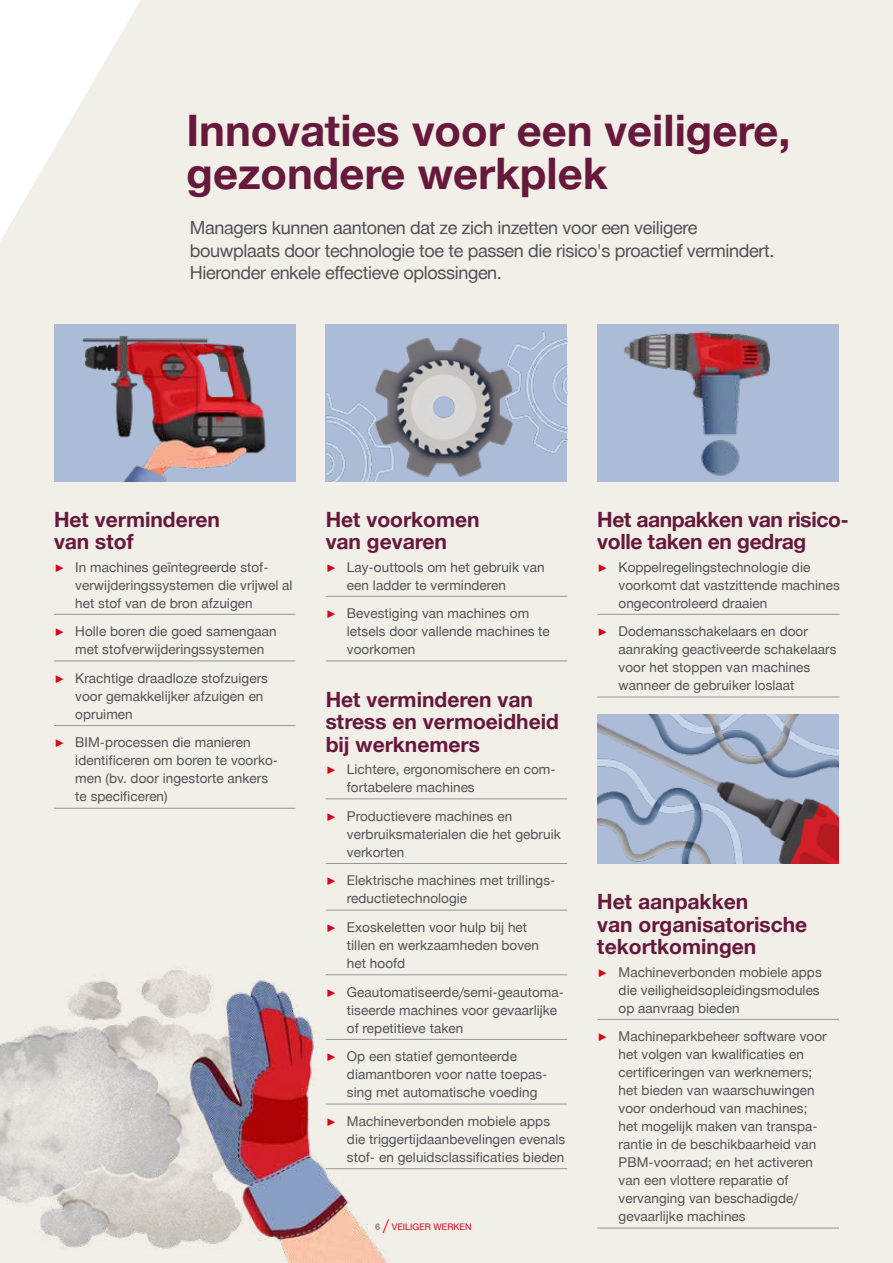
<style>
.page{position:relative;width:893px;height:1263px;background:#f2eee8}
.page>*{position:absolute;margin:0;border:0;box-sizing:border-box;transform-origin:0 0}
.t1{font:700 43.5px/43.5px "Hilti";color:#66193c}
.t2{font:700 21px/22.5px "Hilti";color:#66193c}
.t3{font:700 21px/22.5px "Hilti";letter-spacing:-.02em;color:#66193c}
.t4{font:18px/22.5px "Hilti";letter-spacing:-.02em;color:#524f53}
.t5{font:13.5px/18px "Hilti";letter-spacing:.005em;color:#524f53}
.t6{font:9px "Hilti";color:#d2051e}
.s1{font-weight:700;color:#d2051e}
.s2{font-weight:700;color:#887f6e}
.s3{font-size:15px;color:#f00}
</style>
<div class="page">
<svg style="left:0;top:0;width:141px;height:241px"></svg>
<img style="left:56px;top:324px;width:240px;height:158px">
<img style="left:597px;top:714px;width:242px;height:150px">
<img style="left:326px;top:324px;width:241px;height:158px">
<img style="left:597px;top:324px;width:238px;height:158px">
<hr style="left:54px;top:614px;width:242px;height:1px;background:#979598">
<hr style="left:54px;top:661px;width:242px;height:1px;background:#979598">
<hr style="left:54px;top:725px;width:242px;height:1px;background:#979598">
<hr style="left:54px;top:808px;width:242px;height:1px;background:#979598">
<hr style="left:326px;top:798px;width:241px;height:1px;background:#979598">
<hr style="left:326px;top:863px;width:241px;height:1px;background:#979598">
<hr style="left:326px;top:910px;width:241px;height:1px;background:#979598">
<hr style="left:326px;top:974px;width:241px;height:1px;background:#979598">
<hr style="left:326px;top:1039px;width:241px;height:1px;background:#979598">
<hr style="left:326px;top:1104px;width:241px;height:1px;background:#979598">
<hr style="left:326px;top:1168px;width:241px;height:1px;background:#979598">
<hr style="left:597px;top:614px;width:243px;height:1px;background:#979598">
<hr style="left:597px;top:697px;width:243px;height:1px;background:#979598">
<hr style="left:597px;top:1019px;width:242px;height:1px;background:#979598">
<hr style="left:597px;top:1228px;width:242px;height:1px;background:#979598">
<hr style="left:326px;top:596px;width:241px;height:1px;background:#979598">
<hr style="left:326px;top:661px;width:241px;height:1px;background:#979598">
<img style="left:0;top:970px;width:397px;height:293px">
<h1 class="t1" style="left:186px;top:109px;width:606px">Innovaties voor een veiligere, gezondere werkplek</h1>
<h3 class="t4" style="left:190px;top:217px;width:586px">Managers kunnen aantonen dat ze zich inzetten voor een veiligere bouwplaats door technologie toe te passen die risico's proactief vermindert.<br>Hieronder enkele effectieve oplossingen.</h3>
<h2 class="t2" style="left:54px;top:508px;width:168px">Het verminderen van stof</h2>
<p class="t5" style="left:75px;top:558px;width:219px;text-indent:-21px"><span class="s1">▶</span> In machines geïntegreerde stof&shy;verwijderingssystemen die vrijwel al het stof van de bron afzuigen</p>
<p class="t5" style="left:75px;top:622px;width:203px;text-indent:-21px"><span class="s1">▶</span> Holle boren die goed samengaan met stofverwijderingssystemen</p>
<p class="t5" style="left:75px;top:669px;width:194px;text-indent:-21px"><span class="s1">▶</span> Krachtige draadloze stofzuigers voor gemakkelijker afzuigen en opruimen</p>
<p class="t5" style="left:75px;top:734px;width:204px;text-indent:-21px"><span class="s1">▶</span> BIM-processen die manieren -identificeren om boren te voorko&shy;men (bv. door ingestorte ankers te specificeren)</p>
<h2 class="t2" style="left:326px;top:508px;width:156px">Het voorkomen van gevaren</h2>
<p class="t5" style="left:347px;top:558px;width:199px;text-indent:-21px"><span class="s1">▶</span> Lay-outtools om het gebruik van een ladder te verminderen</p>
<p class="t5" style="left:347px;top:604px;width:204px;text-indent:-21px"><span class="s1">▶</span> Bevestiging van machines om letsels door vallende machines te voorkomen</p>
<h2 class="t2" style="left:326px;top:688px;width:235px">Het verminderen van stress en vermoeidheid bij werknemers</h2>
<p class="t5" style="left:347px;top:760px;width:210px;text-indent:-21px"><span class="s1">▶</span> Lichtere, ergonomischere en com&shy;fortabelere machines</p>
<p class="t5" style="left:347px;top:807px;width:215px;text-indent:-21px"><span class="s1">▶</span> Productievere machines en verbruiksmaterialen die het gebruik verkorten</p>
<p class="t5" style="left:347px;top:872px;width:208px;text-indent:-21px"><span class="s1">▶</span> Elektrische machines met trillings&shy;reductietechnologie</p>
<p class="t5" style="left:347px;top:918px;width:194px;text-indent:-21px"><span class="s1">▶</span> Exoskeletten voor hulp bij het tillen en werkzaamheden boven het hoofd</p>
<p class="t5" style="left:347px;top:983px;width:219px;text-indent:-21px"><span class="s1">▶</span> Geautomatiseerde/semi-geautoma&shy;tiseerde machines voor gevaarlijke of repetitieve taken</p>
<p class="t5" style="left:347px;top:1047px;width:202px;text-indent:-21px"><span class="s1">▶</span> Op een statief gemonteerde diamantboren voor natte toepas&shy;sing met automatische voeding</p>
<p class="t5" style="left:347px;top:1112px;width:220px;text-indent:-21px"><span class="s1">▶</span> Machineverbonden mobiele apps die triggertijdaanbevelingen evenals stof- en geluidsclassificaties bieden</p>
<p class="t6" style="left:375px;top:1222px;width:98px"><span class="s2">6</span> <span class="s3">/</span> VEILIGER WERKEN</p>
<h2 class="t3" style="left:597px;top:508px;width:250px">Het aanpakken van risico&shy;volle taken en gedrag</h2>
<p class="t5" style="left:619px;top:558px;width:223px;text-indent:-21px"><span class="s1">▶</span> Koppelregelingstechnologie die voorkomt dat vastzittende machines ongecontroleerd draaien</p>
<p class="t5" style="left:619px;top:622px;width:219px;text-indent:-21px"><span class="s1">▶</span> Dodemansschakelaars en door aanraking geactiveerde schakelaars voor het stoppen van machines wanneer de gebruiker loslaat</p>
<h2 class="t2" style="left:597px;top:891px;width:212px">Het aanpakken<br>van organisatorische tekortkomingen</h2>
<p class="t5" style="left:619px;top:963px;width:205px;text-indent:-21px"><span class="s1">▶</span> Machineverbonden mobiele apps die veiligheidsopleidingsmodules op aanvraag bieden</p>
<p class="t5" style="left:619px;top:1027px;width:210px;text-indent:-21px"><span class="s1">▶</span> Machineparkbeheer software voor het volgen van kwalificaties en certificeringen van werknemers; het bieden van waarschuwingen voor onderhoud van machines; het mogelijk maken van transpa&shy;rantie in de beschikbaarheid van<br>PBM-voorraad; en het activeren van een vlottere reparatie of vervanging van beschadigde/ gevaarlijke machines</p>
</div>
